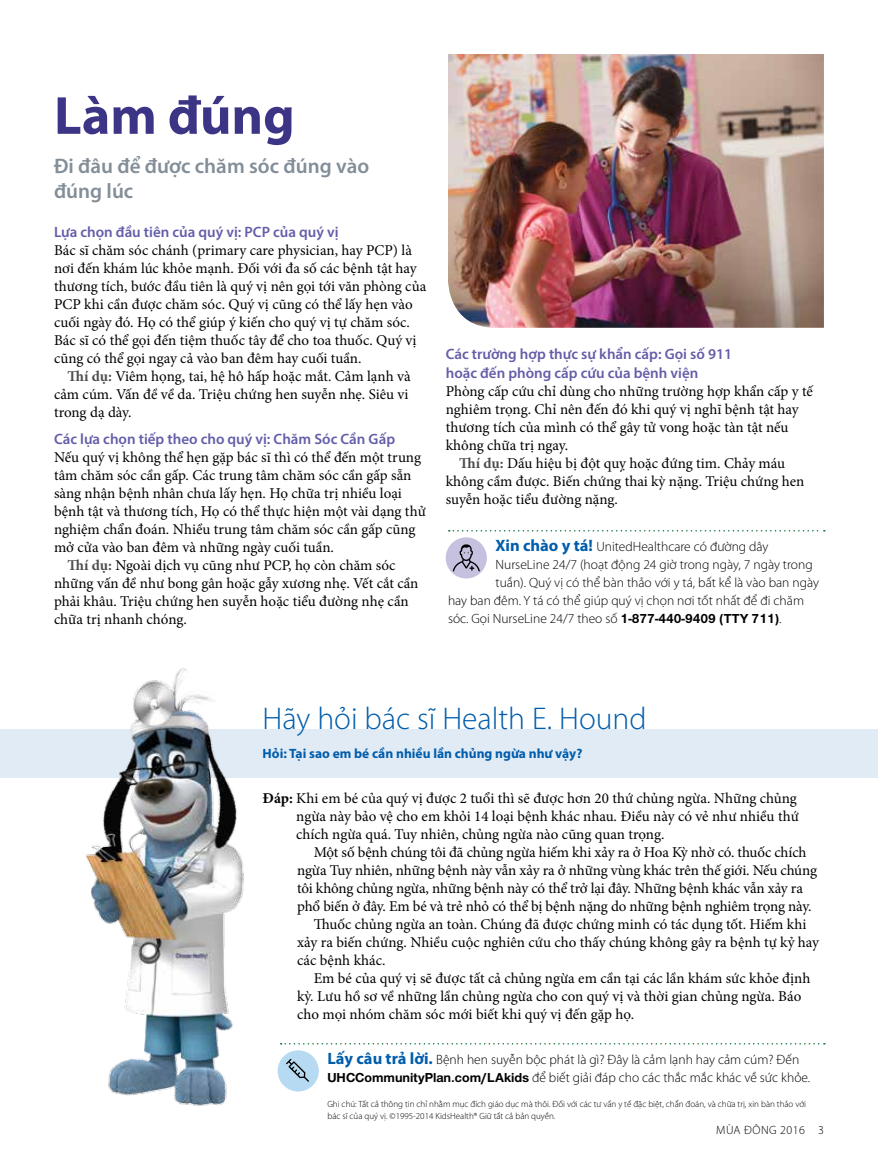
<style>
.page{position:relative;width:878px;height:1161px;background:#fff}
.page>*{position:absolute;margin:0;border:0;box-sizing:border-box;transform-origin:0 0}
.t1{font:700 54px "Myriad Pro";color:#3c3484}
.t2{font:300 31.5px "Myriad Pro";color:#005dac}
.t3{font:600 21px/25.2px "Myriad Pro";color:#838e98}
.t4{font:15px/18px "Minion Pro";color:#000}
.t5{font:600 15px/19.5px "Myriad Pro";color:#645ea9}
.t6{font:300 13.5px/18px "Myriad Pro";color:#000}
.t7{font:700 13.5px "Myriad Pro";color:#005dac}
.t8{font:300 12px "Myriad Pro";letter-spacing:.04em;color:#000}
.t9{font:300 9px/12px "Myriad Pro";color:#000}
.s1{font-weight:700;color:#4d4d4d}
.s2{font-weight:700;font-size:16.5px;color:#005dac}
.s3{font-family:"UHC Sans";font-weight:700}
.s4{font-weight:700}
</style>
<div class="page">
<svg style="left:448px;top:530px;width:376px;height:2px"></svg>
<div style="left:445px;top:537px;width:42px;height:42px;background:#c7c1e0;border-radius:50%"></div>
<svg style="left:452px;top:544px;width:28px;height:28px"></svg>
<img style="left:448px;top:54px;width:375px;height:274px">
<svg style="left:303px;top:1043px;width:521px;height:2px"></svg>
<div style="left:277px;top:1050px;width:42px;height:42px;background:#b7daf3;border-radius:50%"></div>
<svg style="left:302px;top:1069px;width:7px;height:13px"></svg>
<div style="left:0;top:730px;width:878px;height:48px;background:#e1ebf5"></div>
<img style="left:50px;top:667px;width:252px;height:439px">
<h1 class="t1" style="left:54px;top:80px;width:242px">Làm đúng</h1>
<h3 class="t3" style="left:54px;top:152px;width:316px">Đi đâu để được chăm sóc đúng vào đúng lúc</h3>
<p class="t5" style="left:54px;top:222px;width:286px">Lựa chọn đầu tiên của quý vị: PCP của quý vị</p>
<p class="t4" style="left:54px;top:242px;width:374px">Bác sĩ chăm sóc chánh (primary care physician, hay PCP) là nơi đến khám lúc khỏe mạnh. Đối với đa số các bệnh tật hay thương tích, bước đầu tiên là quý vị nên gọi tới văn phòng của PCP khi cần được chăm sóc. Quý vị cũng có thể lấy hẹn vào cuối ngày đó. Họ có thể giúp ý kiến cho quý vị tự chăm sóc.<br>Bác sĩ có thể gọi đến tiệm thuốc tây để cho toa thuốc. Quý vị cũng có thể gọi ngay cả vào ban đêm hay cuối tuần.</p>
<p class="t4" style="left:54px;top:368px;width:358px;text-indent:14px"><span class="s1">Thí dụ:</span> Viêm họng, tai, hệ hô hấp hoặc mắt. Cảm lạnh và cảm cúm. Vấn đề về da. Triệu chứng hen suyễn nhẹ. Siêu vi trong dạ dày.</p>
<p class="t5" style="left:54px;top:429px;width:342px">Các lựa chọn tiếp theo cho quý vị: Chăm Sóc Cần Gấp</p>
<p class="t4" style="left:54px;top:448px;width:368px">Nếu quý vị không thể hẹn gặp bác sĩ thì có thể đến một trung</p>
<p class="t4" style="left:54px;top:466px;width:359px">tâm chăm sóc cần gấp. Các trung tâm chăm sóc cần gấp sẵn</p>
<p class="t4" style="left:54px;top:484px;width:349px">sàng nhận bệnh nhân chưa lấy hẹn. Họ chữa trị nhiều loại</p>
<p class="t4" style="left:54px;top:502px;width:373px">bệnh tật và thương tích, Họ có thể thực hiện một vài dạng thử</p>
<p class="t4" style="left:54px;top:520px;width:363px">nghiệm chẩn đoán. Nhiều trung tâm chăm sóc cần gấp cũng</p>
<p class="t4" style="left:54px;top:538px;width:281px">mở cửa vào ban đêm và những ngày cuối tuần.</p>
<p class="t4" style="left:68px;top:556px;width:329px"><span class="s1">Thí dụ:</span> Ngoài dịch vụ cũng như PCP, họ còn chăm sóc</p>
<p class="t4" style="left:54px;top:574px;width:366px">những vấn đề như bong gân hoặc gẫy xương nhẹ. Vết cắt cần</p>
<p class="t4" style="left:54px;top:592px;width:356px">phải khâu. Triệu chứng hen suyễn hoặc tiểu đường nhẹ cần</p>
<p class="t4" style="left:54px;top:610px;width:134px">chữa trị nhanh chóng.</p>
<p class="t5" style="left:446px;top:344px;width:288px">Các trường hợp thực sự khẩn cấp: Gọi số 911 hoặc đến phòng cấp cứu của bệnh viện</p>
<p class="t4" style="left:446px;top:383px;width:368px">Phòng cấp cứu chỉ dùng cho những trường hợp khẩn cấp y tế</p>
<p class="t4" style="left:446px;top:401px;width:354px">nghiêm trọng. Chỉ nên đến đó khi quý vị nghĩ bệnh tật hay</p>
<p class="t4" style="left:446px;top:419px;width:344px">thương tích của mình có thể gây tử vong hoặc tàn tật nếu</p>
<p class="t4" style="left:446px;top:437px;width:124px">không chữa trị ngay.</p>
<p class="t4" style="left:459px;top:455px;width:327px"><span class="s1">Thí dụ:</span> Dấu hiệu bị đột quỵ hoặc đứng tim. Chảy máu</p>
<p class="t4" style="left:446px;top:473px;width:360px">không cầm được. Biến chứng thai kỳ nặng. Triệu chứng hen</p>
<p class="t4" style="left:446px;top:491px;width:174px">suyễn hoặc tiểu đường nặng.</p>
<p class="t6" style="left:495px;top:538px;width:274px"><span class="s2">Xin chào y tá!</span> UnitedHealthcare có đường dây</p>
<p class="t6" style="left:495px;top:556px;width:319px">NurseLine 24/7 (hoạt động 24 giờ trong ngày, 7 ngày trong</p>
<p class="t6" style="left:495px;top:574px;width:325px">tuần). Quý vị có thể bàn thảo với y tá, bất kể là vào ban ngày</p>
<p class="t6" style="left:448px;top:592px;width:357px">hay ban đêm. Y tá có thể giúp quý vị chọn nơi tốt nhất để đi chăm</p>
<p class="t6" style="left:448px;top:610px;width:335px">sóc. Gọi NurseLine 24/7 theo số <span class="s3">1-877-440-9409 (TTY 711)</span>.</p>
<h2 class="t2" style="left:262px;top:700px;width:385px">Hãy hỏi bác sĩ Health E. Hound</h2>
<p class="t7" style="left:262px;top:744px;width:321px">Hỏi: Tại sao em bé cần nhiều lần chủng ngừa như vậy?</p>
<p class="t4" style="left:296px;top:789px;width:504px;text-indent:-34px"><span class="s4">Đáp:</span> Khi em bé của quý vị được 2 tuổi thì sẽ được hơn 20 thứ chủng ngừa. Những chủng ngừa này bảo vệ cho em khỏi 14 loại bệnh khác nhau. Điều này có vẻ như nhiều thứ chích ngừa quá. Tuy nhiên, chủng ngừa nào cũng quan trọng.</p>
<p class="t4" style="left:314px;top:843px;width:494px">Một số bệnh chúng tôi đã chủng ngừa hiếm khi xảy ra ở Hoa Kỳ nhờ có. thuốc chích</p>
<p class="t4" style="left:297px;top:861px;width:521px">ngừa Tuy nhiên, những bệnh này vẫn xảy ra ở những vùng khác trên thế giới. Nếu chúng</p>
<p class="t4" style="left:297px;top:879px;width:507px">tôi không chủng ngừa, những bệnh này có thể trở lại đây. Những bệnh khác vẫn xảy ra</p>
<p class="t4" style="left:297px;top:897px;width:516px">phổ biến ở đây. Em bé và trẻ nhỏ có thể bị bệnh nặng do những bệnh nghiêm trọng này.</p>
<p class="t4" style="left:314px;top:915px;width:494px">Thuốc chủng ngừa an toàn. Chúng đã được chứng minh có tác dụng tốt. Hiếm khi</p>
<p class="t4" style="left:297px;top:933px;width:523px">xảy ra biến chứng. Nhiều cuộc nghiên cứu cho thấy chúng không gây ra bệnh tự kỷ hay</p>
<p class="t4" style="left:297px;top:951px;width:90px">các bệnh khác.</p>
<p class="t4" style="left:314px;top:969px;width:498px">Em bé của quý vị sẽ được tất cả chủng ngừa em cần tại các lần khám sức khỏe định</p>
<p class="t4" style="left:297px;top:987px;width:505px">kỳ. Lưu hồ sơ về những lần chủng ngừa cho con quý vị và thời gian chủng ngừa. Báo</p>
<p class="t4" style="left:297px;top:1005px;width:338px">cho mọi nhóm chăm sóc mới biết khi quý vị đến gặp họ.</p>
<p class="t6" style="left:327px;top:1051px;width:484px"><span class="s2">Lấy câu trả lời.</span> Bệnh hen suyễn bộc phát là gì? Đây là cảm lạnh hay cảm cúm? Đến<br><span class="s3">UHCCommunityPlan.com/LAkids</span> để biết giải đáp cho các thắc mắc khác về sức khỏe.</p>
<p class="t9" style="left:327px;top:1098px;width:480px">Ghi chú: Tất cả thông tin chỉ nhằm mục đích giáo dục mà thôi. Đối với các tư vấn y tế đặc biệt, chẩn đoán, và chữa trị, xin bàn thảo với bác sĩ của quý vị. ©1995-2014 KidsHealth® Giữ tất cả bản quyền.</p>
<p class="t8" style="left:716px;top:1123px;width:109px">MÙA ĐÔNG 2016 3</p>
</div>
